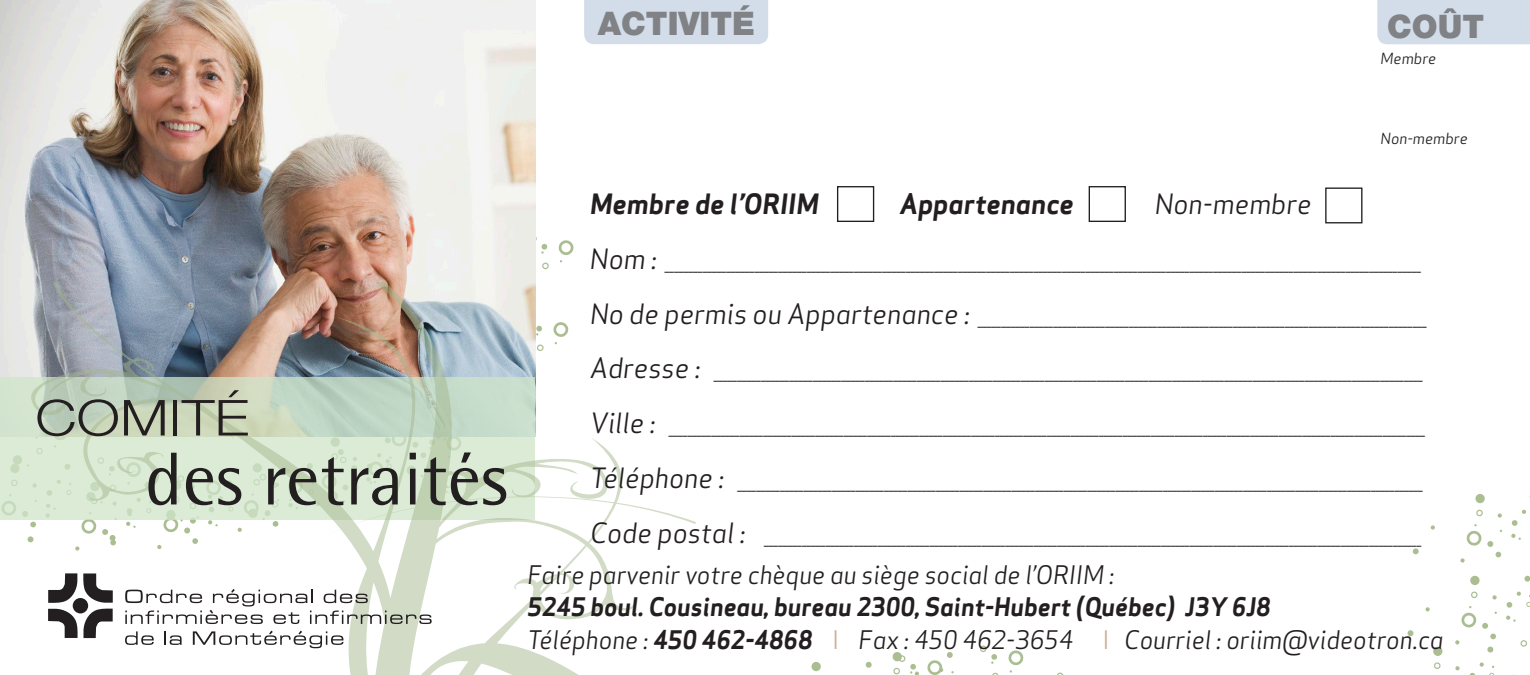
<style>
.page{position:relative;width:1530px;height:675px;background:#fff}
.page>*{position:absolute;margin:0;border:0;box-sizing:border-box;transform-origin:0 0}
.t1{font:75px "Rotis Semi Sans";color:#231f20}
.t2{font:300 49.75px "Helvetica Neue";color:#231f20;scale:1.18 1}
.t3{font:900 32.5px "Helvetica Neue";color:#808285}
.t4{font:27.25px "Apex Sans Bold Italic T";color:#231f20}
.t5{font:27.25px "Apex Sans Book Italic T";color:#231f20}
.t6{font:25px "Apex Sans Book Italic T";color:#231f20}
.t7{font:25px "Apex Sans Bold Italic T";color:#231f20}
.t8{font:15px "Apex Sans Book Italic T";color:#231f20}
.s1{font-size:27.25px}
.s2{font-family:"Apex Sans Bold Italic T"}
.s3{font-family:"Apex Sans Book T";color:#cdaf97}
</style>
<div class="page">
<svg style="left:1522px;top:510px;width:4px;height:4px"></svg>
<svg style="left:1460px;top:558px;width:5px;height:5px"></svg>
<svg style="left:1431px;top:525px;width:4px;height:5px"></svg>
<svg style="left:1497px;top:513px;width:5px;height:5px"></svg>
<svg style="left:1476px;top:509px;width:7px;height:8px"></svg>
<svg style="left:1477px;top:511px;width:5px;height:4px"></svg>
<svg style="left:1475px;top:493px;width:10px;height:11px"></svg>
<div style="left:1487px;top:541px;width:7px;height:6px;background:#abbe92;border-radius:50%"></div>
<div style="left:1413px;top:548px;width:6px;height:7px;background:#abbe92;border-radius:50%"></div>
<svg style="left:1512px;top:520px;width:6px;height:6px"></svg>
<svg style="left:1495px;top:551px;width:6px;height:7px"></svg>
<svg style="left:1511px;top:534px;width:10px;height:6px"></svg>
<svg style="left:1466px;top:524px;width:16px;height:22px"></svg>
<svg style="left:1455px;top:640px;width:5px;height:5px"></svg>
<svg style="left:1425px;top:607px;width:5px;height:5px"></svg>
<svg style="left:1492px;top:595px;width:5px;height:5px"></svg>
<svg style="left:1471px;top:591px;width:7px;height:7px"></svg>
<svg style="left:1472px;top:593px;width:5px;height:4px"></svg>
<svg style="left:1470px;top:575px;width:10px;height:11px"></svg>
<div style="left:1524px;top:575px;width:6px;height:7px;background:#abbe92;border-radius:50%"></div>
<div style="left:1407px;top:630px;width:7px;height:6px;background:#abbe92;border-radius:50%"></div>
<svg style="left:1506px;top:602px;width:7px;height:6px"></svg>
<svg style="left:1490px;top:633px;width:6px;height:7px"></svg>
<svg style="left:1506px;top:615px;width:10px;height:7px"></svg>
<svg style="left:1517px;top:591px;width:13px;height:16px"></svg>
<svg style="left:1461px;top:606px;width:27px;height:23px"></svg>
<svg style="left:1455px;top:666px;width:5px;height:5px"></svg>
<svg style="left:1434px;top:662px;width:7px;height:7px"></svg>
<svg style="left:1435px;top:663px;width:5px;height:5px"></svg>
<svg style="left:1520px;top:640px;width:7px;height:7px"></svg>
<svg style="left:1522px;top:641px;width:4px;height:5px"></svg>
<div style="left:1433px;top:646px;width:10px;height:10px;background:#abbe92;border-radius:4px"></div>
<svg style="left:1487px;top:646px;width:7px;height:7px"></svg>
<svg style="left:1469px;top:662px;width:25px;height:13px"></svg>
<svg style="left:1057px;top:672px;width:7px;height:3px"></svg>
<svg style="left:893px;top:667px;width:7px;height:8px"></svg>
<svg style="left:894px;top:669px;width:5px;height:4px"></svg>
<svg style="left:992px;top:672px;width:7px;height:3px"></svg>
<div style="left:892px;top:652px;width:10px;height:10px;background:#abbe92;border-radius:4px"></div>
<svg style="left:981px;top:647px;width:16px;height:17px"></svg>
<svg style="left:1008px;top:650px;width:16px;height:23px"></svg>
<svg style="left:899px;top:655px;width:7px;height:7px"></svg>
<svg style="left:900px;top:656px;width:4px;height:5px"></svg>
<svg style="left:811px;top:661px;width:10px;height:11px"></svg>
<div style="left:865px;top:662px;width:7px;height:6px;background:#abbe92;border-radius:50%"></div>
<svg style="left:927px;top:652px;width:27px;height:23px"></svg>
<svg style="left:910px;top:664px;width:9px;height:11px"></svg>
<svg style="left:542px;top:262px;width:7px;height:8px"></svg>
<svg style="left:543px;top:264px;width:5px;height:4px"></svg>
<svg style="left:535px;top:236px;width:11px;height:18px"></svg>
<svg style="left:558px;top:240px;width:16px;height:23px"></svg>
<img style="left:0;top:0;width:535px;height:378px">
<svg style="left:0;top:378px;width:28px;height:142px;background:#d6e6d0"></svg>
<svg style="left:28px;top:282px;width:668px;height:393px"></svg>
<svg style="left:48px;top:573px;width:65px;height:65px"></svg>
<div style="left:73px;top:598px;width:15px;height:15px;background:#231f20;border-radius:50%"></div>
<svg style="left:125px;top:589px;width:307px;height:35px"></svg>
<svg style="left:125px;top:631px;width:29px;height:14px"></svg>
<svg style="left:165px;top:631px;width:17px;height:14px"></svg>
<svg style="left:193px;top:631px;width:151px;height:17px"></svg>
<div style="left:837px;top:186px;width:37px;height:36px;border:1px solid #231f20"></div>
<div style="left:1325px;top:188px;width:37px;height:35px;border:1px solid #231f20"></div>
<div style="left:584px;top:0;width:184px;height:44px;background:#d3dde9"></div>
<div style="left:1377px;top:0;width:153px;height:44px;background:#d3dde9"></div>
<div style="left:1089px;top:186px;width:37px;height:36px;border:1px solid #231f20"></div>
<h3 class="t3" style="left:598px;top:4px;width:159px">ACTIVITÉ</h3>
<h3 class="t3" style="left:1387px;top:7px;width:98px">COÛT</h3>
<p class="t8" style="left:1381px;top:48px;width:57px">Membre</p>
<h2 class="t2" style="left:35px;top:387px;width:183px">COMITÉ</h2>
<h1 class="t1" style="left:145px;top:435px;width:364px">des retraités</h1>
<p class="t8" style="left:1381px;top:128px;width:89px">Non-membre</p>
<h3 class="t4" style="left:590px;top:187px;width:230px">Membre de l’ORIIM</h3>
<h3 class="t4" style="left:900px;top:187px;width:176px">Appartenance</h3>
<h3 class="t5" style="left:1155px;top:187px;width:158px">Non-membre</h3>
<p class="t8" style="left:590px;top:254px;width:834px"><span class="s1">Nom :</span> ________________________________________________________________________________________________________________________________________________________________</p>
<p class="t8" style="left:590px;top:309px;width:839px"><span class="s1">No de permis ou Appartenance :</span> _______________________________________________________________________________________________</p>
<p class="t8" style="left:590px;top:363px;width:835px"><span class="s1">Adresse :</span> ______________________________________________________________________________________________________________________________________________________</p>
<p class="t8" style="left:590px;top:418px;width:837px"><span class="s1">Ville :</span> ________________________________________________________________________________________________________________________________________________________________</p>
<p class="t8" style="left:590px;top:473px;width:835px"><span class="s1">Téléphone :</span> _________________________________________________________________________________________________________________________________________________</p>
<p class="t8" style="left:590px;top:527px;width:834px"><span class="s1">Code postal :</span> ___________________________________________________________________________________________________________________________________________</p>
<h3 class="t6" style="left:528px;top:558px;width:588px">Faire parvenir votre chèque au siège social de l’ORIIM :</h3>
<h3 class="t7" style="left:528px;top:591px;width:745px">5245 boul. Cousineau, bureau 2300, Saint-Hubert (Québec) J3Y 6J8</h3>
<h3 class="t6" style="left:528px;top:623px;width:918px">Téléphone : <span class="s2">450 462-4868</span> <span class="s3">I</span> Fax : 450 462-3654 <span class="s3">I</span> Courriel : oriim@videotron.ca</h3>
</div>
